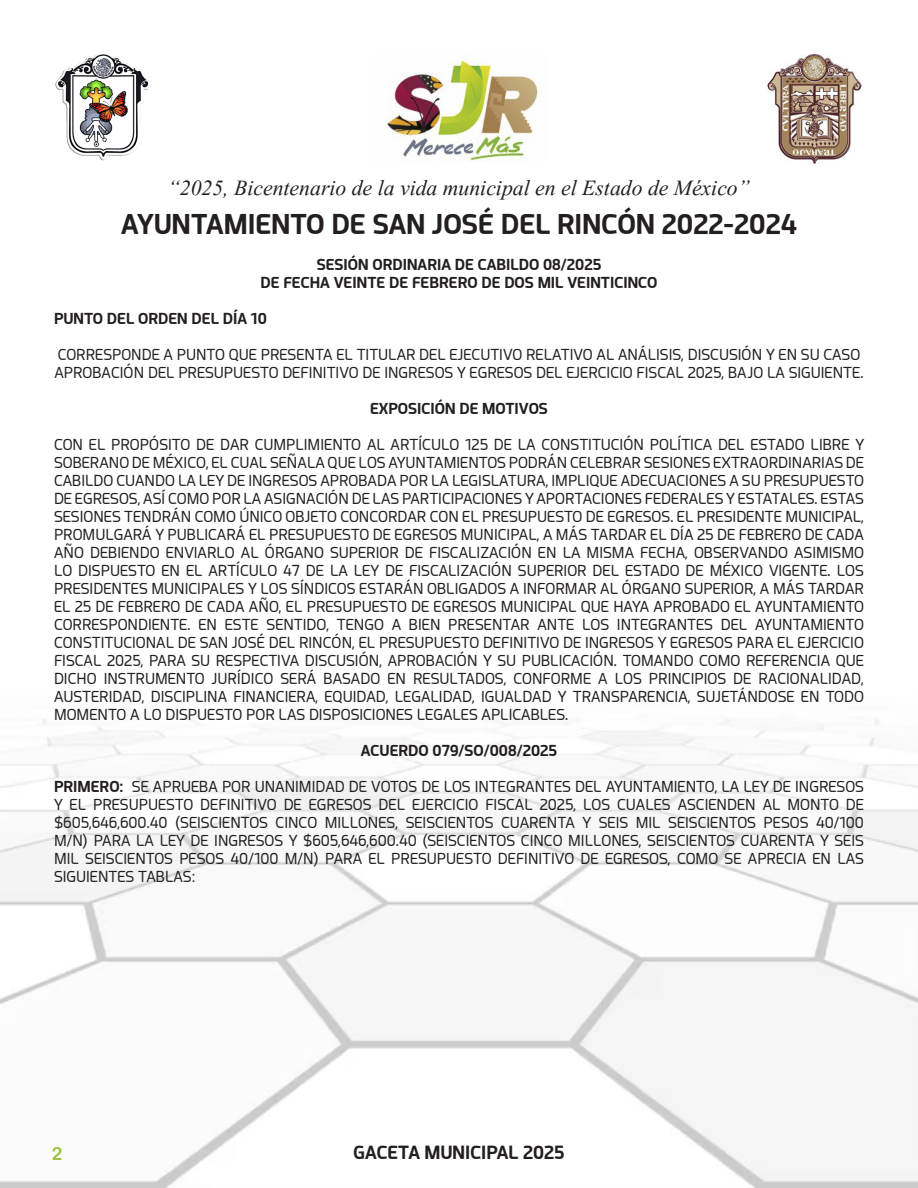
<style>
.page{position:relative;width:918px;height:1188px;background:#fff}
.page>*{position:absolute;margin:0;border:0;box-sizing:border-box;transform-origin:0 0}
.t1{font:italic 27px "Aparajita";color:#231f20}
.t2{font:700 27px "Acephimere";color:#231f20}
.t3{font:700 18px "Acephimere";color:#231f20}
.t4{font:18px "Arial Rounded MT Bold";color:#9ac23b}
.t5{font:15px/18px "Acephimere";color:#231f20;text-align:justify}
.t6{font:700 15px/18px "Acephimere";color:#231f20;text-align:center}
.s1{font-weight:700}
</style>
<div class="page">
<img style="left:0;top:719px;width:918px;height:469px">
<img style="left:386px;top:61px;width:152px;height:100px">
<img style="left:55px;top:54px;width:96px;height:107px">
<img style="left:767px;top:54px;width:95px;height:110px">
<h1 class="t1" style="left:168px;top:175px;width:584px">“2025, Bicentenario de la vida municipal en el Estado de México”</h1>
<h1 class="t2" style="left:121px;top:206px;width:677px">AYUNTAMIENTO DE SAN JOSÉ DEL RINCÓN 2022-2024</h1>
<p class="t6" style="left:260px;top:255px;width:399px">SESIÓN ORDINARIA DE CABILDO 08/2025<br>DE FECHA VEINTE DE FEBRERO DE DOS MIL VEINTICINCO</p>
<p class="t6" style="left:54px;top:309px;width:214px">PUNTO DEL ORDEN DEL DÍA 10</p>
<p class="t5" style="left:54px;top:345px;width:811px">CORRESPONDE A PUNTO QUE PRESENTA EL TITULAR DEL EJECUTIVO RELATIVO AL ANÁLISIS, DISCUSIÓN Y EN SU CASO<br>APROBACIÓN DEL PRESUPUESTO DEFINITIVO DE INGRESOS Y EGRESOS DEL EJERCICIO FISCAL 2025, BAJO LA SIGUIENTE.</p>
<p class="t6" style="left:370px;top:399px;width:179px">EXPOSICIÓN DE MOTIVOS</p>
<p class="t5" style="left:54px;top:435px;width:812px">CON EL PROPÓSITO DE DAR CUMPLIMIENTO AL ARTÍCULO 125 DE LA CONSTITUCIÓN POLÍTICA DEL ESTADO LIBRE Y SOBERANO DE MÉXICO, EL CUAL SEÑALA QUE LOS AYUNTAMIENTOS PODRÁN CELEBRAR SESIONES EXTRAORDINARIAS DE CABILDO CUANDO LA LEY DE INGRESOS APROBADA POR LA LEGISLATURA, IMPLIQUE ADECUACIONES A SU PRESUPUESTO DE EGRESOS, ASÍ COMO POR LA ASIGNACIÓN DE LAS PARTICIPACIONES Y APORTACIONES FEDERALES Y ESTATALES. ESTAS SESIONES TENDRÁN COMO ÚNICO OBJETO CONCORDAR CON EL PRESUPUESTO DE EGRESOS. EL PRESIDENTE MUNICIPAL, PROMULGARÁ Y PUBLICARÁ EL PRESUPUESTO DE EGRESOS MUNICIPAL, A MÁS TARDAR EL DÍA 25 DE FEBRERO DE CADA AÑO DEBIENDO ENVIARLO AL ÓRGANO SUPERIOR DE FISCALIZACIÓN EN LA MISMA FECHA, OBSERVANDO ASIMISMO LO DISPUESTO EN EL ARTÍCULO 47 DE LA LEY DE FISCALIZACIÓN SUPERIOR DEL ESTADO DE MÉXICO VIGENTE. LOS PRESIDENTES MUNICIPALES Y LOS SÍNDICOS ESTARÁN OBLIGADOS A INFORMAR AL ÓRGANO SUPERIOR, A MÁS TARDAR EL 25 DE FEBRERO DE CADA AÑO, EL PRESUPUESTO DE EGRESOS MUNICIPAL QUE HAYA APROBADO EL AYUNTAMIENTO CORRESPONDIENTE. EN ESTE SENTIDO, TENGO A BIEN PRESENTAR ANTE LOS INTEGRANTES DEL AYUNTAMIENTO CONSTITUCIONAL DE SAN JOSÉ DEL RINCÓN, EL PRESUPUESTO DEFINITIVO DE INGRESOS Y EGRESOS PARA EL EJERCICIO FISCAL 2025, PARA SU RESPECTIVA DISCUSIÓN, APROBACIÓN Y SU PUBLICACIÓN. TOMANDO COMO REFERENCIA QUE DICHO INSTRUMENTO JURÍDICO SERÁ BASADO EN RESULTADOS, CONFORME A LOS PRINCIPIOS DE RACIONALIDAD, AUSTERIDAD, DISCIPLINA FINANCIERA, EQUIDAD, LEGALIDAD, IGUALDAD Y TRANSPARENCIA, SUJETÁNDOSE EN TODO MOMENTO A LO DISPUESTO POR LAS DISPOSICIONES LEGALES APLICABLES.</p>
<p class="t6" style="left:361px;top:741px;width:198px">ACUERDO 079/SO/008/2025</p>
<p class="t5" style="left:54px;top:777px;width:812px"><span class="s1">PRIMERO:</span> SE APRUEBA POR UNANIMIDAD DE VOTOS DE LOS INTEGRANTES DEL AYUNTAMIENTO, LA LEY DE INGRESOS Y EL PRESUPUESTO DEFINITIVO DE EGRESOS DEL EJERCICIO FISCAL 2025, LOS CUALES ASCIENDEN AL MONTO DE $605,646,600.40 (SEISCIENTOS CINCO MILLONES, SEISCIENTOS CUARENTA Y SEIS MIL SEISCIENTOS PESOS 40/100<br>M/N) PARA LA LEY DE INGRESOS Y $605,646,600.40 (SEISCIENTOS CINCO MILLONES, SEISCIENTOS CUARENTA Y SEIS MIL SEISCIENTOS PESOS 40/100 M/N) PARA EL PRESUPUESTO DEFINITIVO DE EGRESOS, COMO SE APRECIA EN LAS SIGUIENTES TABLAS:</p>
<p class="t4" style="left:52px;top:1143px;width:12px">2</p>
<p class="t3" style="left:354px;top:1140px;width:212px">GACETA MUNICIPAL 2025</p>
</div>
